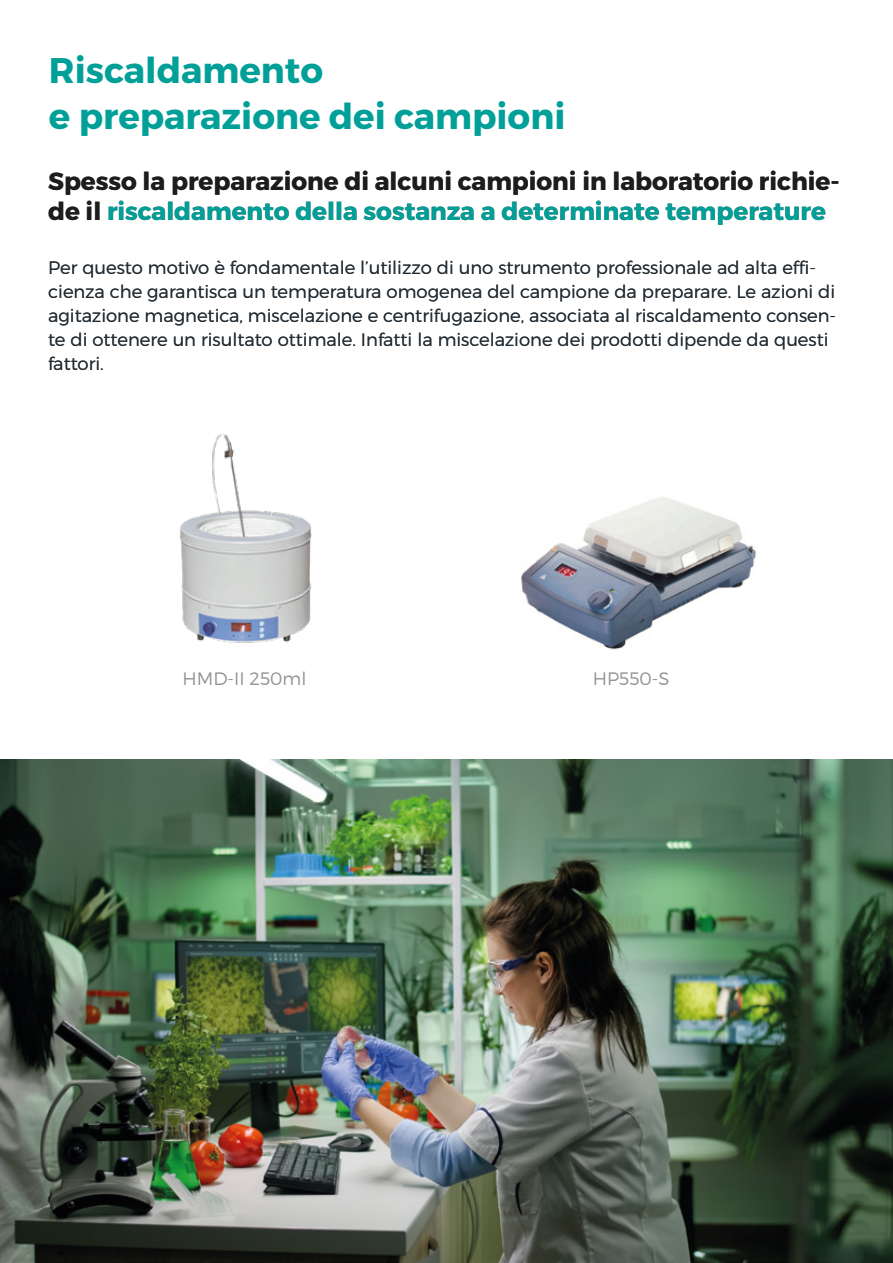
<style>
.page{position:relative;width:893px;height:1263px;background:#fff}
.page>*{position:absolute;margin:0;border:0;box-sizing:border-box;transform-origin:0 0}
.t1{font:700 35.7px/45.5px "Montserrat";color:#00a099}
.t2{font:700 24.75px/30px "Montserrat";color:#1d1d1b}
.t3{font:300 18px/24px "Montserrat";color:#212c35}
.t4{font:300 18px "Montserrat";color:#929292}
.s1{color:#00a099}
</style>
<div class="page">
<img style="left:0;top:759px;width:893px;height:504px">
<img style="left:179px;top:434px;width:133px;height:209px">
<img style="left:521px;top:497px;width:235px;height:153px">
<h1 class="t1" style="left:49px;top:48px;width:518px">Riscaldamento<br>e preparazione dei campioni</h1>
<h2 class="t2" style="left:48px;top:166px;width:793px">Spesso la preparazione di alcuni campioni in laboratorio richie&shy;de il <span class="s1">riscaldamento della sostanza a determinate temperature</span></h2>
<p class="t3" style="left:48px;top:255px;width:789px">Per questo motivo è fondamentale l’utilizzo di uno strumento professionale ad alta effi&shy;cienza che garantisca un temperatura omogenea del campione da preparare. Le azioni di agitazione magnetica, miscelazione e centrifugazione, associata al riscaldamento consen&shy;te di ottenere un risultato ottimale. Infatti la miscelazione dei prodotti dipende da questi fattori.</p>
<p class="t4" style="left:183px;top:668px;width:125px">HMD-II 250ml</p>
<p class="t4" style="left:593px;top:668px;width:78px">HP550-S</p>
</div>
